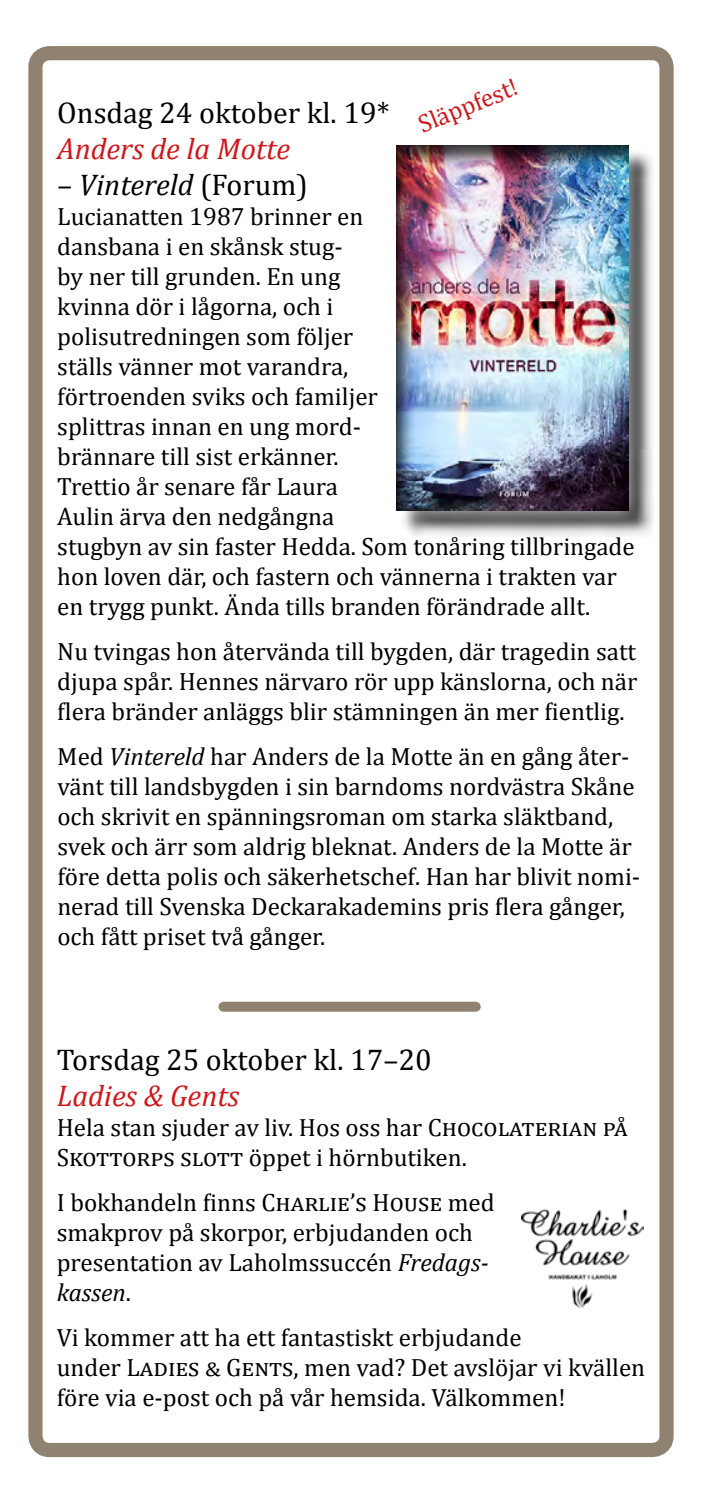
<style>
.page{position:relative;width:702px;height:1489px;background:#fff}
.page>*{position:absolute;margin:0;border:0;box-sizing:border-box;transform-origin:0 0}
.t1{font:30px "Cambria";color:#000}
.t2{font:italic 30px "Cambria";color:#cd171a}
.t3{font:italic 30px "Cambria";color:#000}
.t4{font:25px/30px "Cambria";color:#000}
.t5{font:25px "Cambria";color:#cd171a}
.s1{font-style:normal}
.s2{font-style:italic}
</style>
<div class="page">
<div style="left:28px;top:46px;width:645px;height:1410px;border:14px solid #908270;border-radius:14px"></div>
<div style="left:223px;top:1001px;width:252px;height:10px;background:#908270"></div>
<div style="left:400px;top:149px;width:255px;height:388px;background:#000;opacity:.75"></div>
<div style="left:381px;top:131px;width:262px;height:393px;background:#fff;opacity:.75"></div>
<div style="left:374px;top:128px;width:275px;height:385px;background:#000;opacity:.75"></div>
<img style="left:522px;top:1209px;width:121px;height:99px">
<p class="t5" style="left:414px;top:111px;width:107px;rotate:-22deg">Släppfest!</p>
<p class="t1" style="left:57px;top:95px;width:333px">Onsdag 24 oktober kl. 19*</p>
<p class="t2" style="left:57px;top:127px;width:234px">Anders de la Motte</p>
<p class="t3" style="left:57px;top:163px;width:252px">– Vintereld <span class="s1">(Forum)</span></p>
<p class="t4" style="left:57px;top:201px;width:579px">Lucianatten 1987 brinner en<br>dansbana i en skånsk stug-<br>by ner till grunden. En ung<br>kvinna dör i lågorna, och i<br>polisutredningen som följer<br>ställs vänner mot varandra,<br>förtroenden sviks och familjer<br>splittras innan en ung mord-<br>brännare till sist erkänner.<br>Trettio år senare får Laura<br>Aulin ärva den nedgångna<br>stugbyn av sin faster Hedda. Som tonåring tillbringade hon loven där, och fastern och vännerna i trakten var en trygg punkt. Ända tills branden förändrade allt.</p>
<p class="t4" style="left:57px;top:636px;width:581px;text-align:justify">Nu tvingas hon återvända till bygden, där tragedin satt djupa spår. Hennes närvaro rör upp känslorna, och när flera bränder anläggs blir stämningen än mer fientlig.</p>
<p class="t4" style="left:57px;top:741px;width:584px">Med <span class="s2">Vintereld</span> har Anders de la Motte än en gång åter&shy;vänt till landsbygden i sin barndoms nordvästra Skåne och skrivit en spänningsroman om starka släktband, svek och ärr som aldrig bleknat. Anders de la Motte är före detta polis och säkerhetschef. Han har blivit nomi&shy;nerad till Svenska Deckarakademins pris flera gånger, och fått priset två gånger.</p>
<p class="t1" style="left:57px;top:1041px;width:376px">Torsdag 25 oktober kl. 17–20</p>
<p class="t2" style="left:57px;top:1074px;width:184px">Ladies &amp; Gents</p>
<p class="t4" style="left:57px;top:1112px;width:571px">Hela stan sjuder av liv. Hos oss har Chocolaterian på<br>Skottorps slott öppet i hörnbutiken.</p>
<p class="t4" style="left:57px;top:1187px;width:439px">I bokhandeln finns Charlie’s House med smakprov på skorpor, erbjudanden och presentation av Laholmssuccén <span class="s2">Fredags&shy;kassen</span>.</p>
<p class="t4" style="left:57px;top:1322px;width:590px">Vi kommer att ha ett fantastiskt erbjudande<br>under Ladies &amp; Gents, men vad? Det avslöjar vi kvällen före via e-post och på vår hemsida. Välkommen!</p>
</div>
